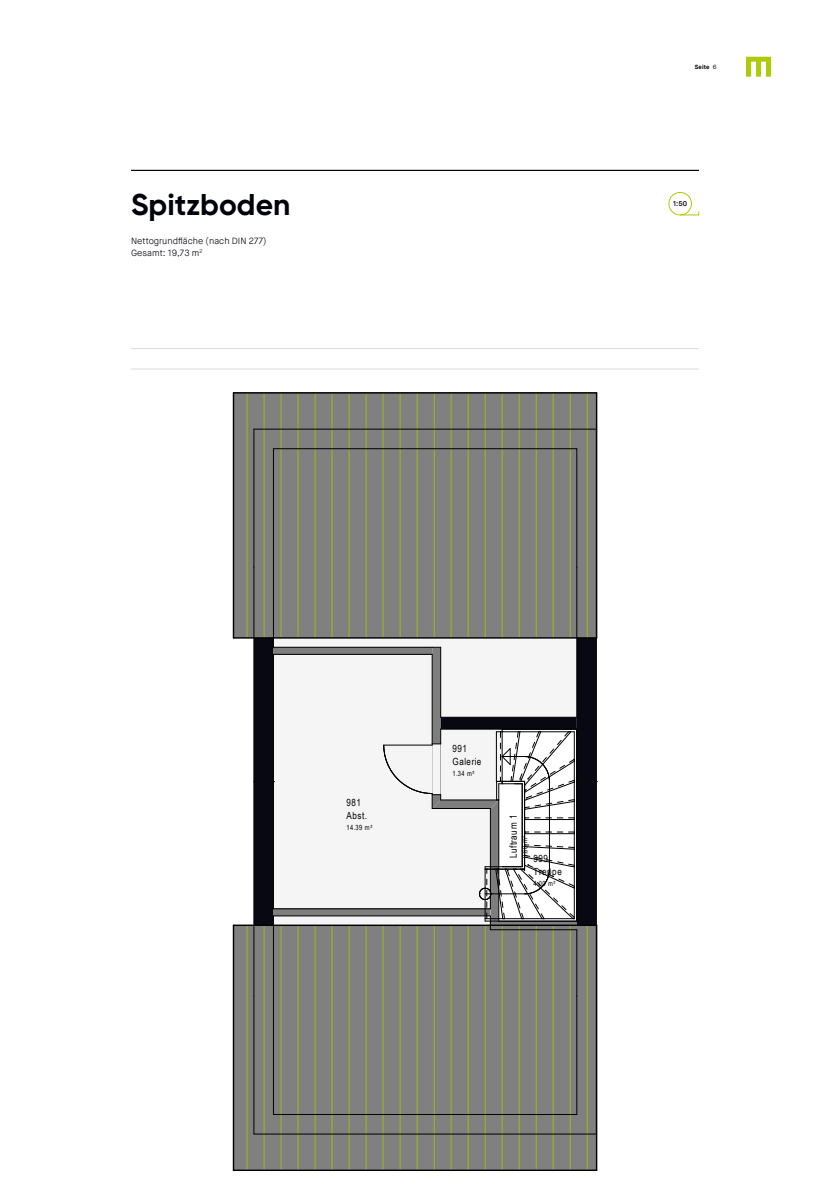
<style>
.page{position:relative;width:828px;height:1191px;background:#fff}
.page>*{position:absolute;margin:0;border:0;box-sizing:border-box;transform-origin:0 0}
.t1{font:700 30px "Gilroy";color:#00000b}
.t2{font:9.9px/13.3px "Arial Narrow";letter-spacing:.055em;color:#000}
.t3{font:300 9px/12px "Maison Neue";color:#00000b}
.t4{font:7.1px "Arial Narrow";letter-spacing:.07em;color:#000}
.t5{font:600 7px "Maison Neue";color:#00000b}
.t6{font:700 6px "Maison Neue";letter-spacing:.01em;color:#00000b}
.s1{font-weight:400}
</style>
<div class="page">
<hr style="left:131px;top:170px;width:568px;height:1px;background:#00000b">
<hr style="left:131px;top:348px;width:568px;height:1px;background:#dadada">
<hr style="left:131px;top:369px;width:568px;height:1px;background:#dadada">
<div style="left:233px;top:925px;width:363px;height:245px;background:#808080"></div>
<hr style="left:247px;top:925px;width:1px;height:245px;background:#97bf0d">
<hr style="left:281px;top:925px;width:1px;height:245px;background:#97bf0d">
<hr style="left:315px;top:925px;width:1px;height:245px;background:#97bf0d">
<hr style="left:349px;top:925px;width:1px;height:245px;background:#97bf0d">
<hr style="left:383px;top:925px;width:1px;height:245px;background:#97bf0d">
<hr style="left:417px;top:925px;width:1px;height:245px;background:#97bf0d">
<hr style="left:451px;top:925px;width:1px;height:245px;background:#97bf0d">
<hr style="left:485px;top:925px;width:1px;height:245px;background:#97bf0d">
<hr style="left:519px;top:925px;width:1px;height:245px;background:#97bf0d">
<hr style="left:553px;top:925px;width:1px;height:245px;background:#97bf0d">
<hr style="left:587px;top:925px;width:1px;height:245px;background:#97bf0d">
<hr style="left:264px;top:925px;width:1px;height:245px;background:#97bf0d">
<hr style="left:298px;top:925px;width:1px;height:245px;background:#97bf0d">
<hr style="left:332px;top:925px;width:1px;height:245px;background:#97bf0d">
<hr style="left:366px;top:925px;width:1px;height:245px;background:#97bf0d">
<hr style="left:400px;top:925px;width:1px;height:245px;background:#97bf0d">
<hr style="left:434px;top:925px;width:1px;height:245px;background:#97bf0d">
<hr style="left:468px;top:925px;width:1px;height:245px;background:#97bf0d">
<hr style="left:502px;top:925px;width:1px;height:245px;background:#97bf0d">
<hr style="left:536px;top:925px;width:1px;height:245px;background:#97bf0d">
<hr style="left:570px;top:925px;width:1px;height:245px;background:#97bf0d">
<div style="left:233px;top:393px;width:363px;height:245px;background:#808080"></div>
<hr style="left:247px;top:393px;width:1px;height:245px;background:#97bf0d">
<hr style="left:281px;top:393px;width:1px;height:245px;background:#97bf0d">
<hr style="left:315px;top:393px;width:1px;height:245px;background:#97bf0d">
<hr style="left:349px;top:393px;width:1px;height:245px;background:#97bf0d">
<hr style="left:383px;top:393px;width:1px;height:245px;background:#97bf0d">
<hr style="left:417px;top:393px;width:1px;height:245px;background:#97bf0d">
<hr style="left:451px;top:393px;width:1px;height:245px;background:#97bf0d">
<hr style="left:485px;top:393px;width:1px;height:245px;background:#97bf0d">
<hr style="left:519px;top:393px;width:1px;height:245px;background:#97bf0d">
<hr style="left:553px;top:393px;width:1px;height:245px;background:#97bf0d">
<hr style="left:587px;top:393px;width:1px;height:245px;background:#97bf0d">
<hr style="left:264px;top:393px;width:1px;height:245px;background:#97bf0d">
<hr style="left:298px;top:393px;width:1px;height:245px;background:#97bf0d">
<hr style="left:332px;top:393px;width:1px;height:245px;background:#97bf0d">
<hr style="left:366px;top:393px;width:1px;height:245px;background:#97bf0d">
<hr style="left:400px;top:393px;width:1px;height:245px;background:#97bf0d">
<hr style="left:434px;top:393px;width:1px;height:245px;background:#97bf0d">
<hr style="left:468px;top:393px;width:1px;height:245px;background:#97bf0d">
<hr style="left:502px;top:393px;width:1px;height:245px;background:#97bf0d">
<hr style="left:536px;top:393px;width:1px;height:245px;background:#97bf0d">
<hr style="left:570px;top:393px;width:1px;height:245px;background:#97bf0d">
<svg style="left:254px;top:429px;width:343px;height:705px"></svg>
<hr style="left:233px;top:1169px;width:363px;height:2px;background:#010101">
<hr style="left:596px;top:925px;width:1px;height:245px;background:#010101">
<hr style="left:233px;top:924px;width:363px;height:2px;background:#010101">
<hr style="left:233px;top:925px;width:1px;height:245px;background:#010101">
<hr style="left:233px;top:637px;width:363px;height:1px;background:#010101">
<hr style="left:596px;top:393px;width:1px;height:245px;background:#010101">
<hr style="left:233px;top:392px;width:363px;height:1px;background:#010101">
<hr style="left:233px;top:393px;width:1px;height:245px;background:#010101">
<div style="left:668px;top:192px;width:24px;height:23px;border:1px solid #afca0b;border-radius:50%"></div>
<svg style="left:679px;top:211px;width:20px;height:5px"></svg>
<svg style="left:746px;top:57px;width:25px;height:20px"></svg>
<h1 class="t1" style="left:131px;top:186px;width:161px">Spitzboden</h1>
<p class="t3" style="left:131px;top:235px;width:137px">Nettogrundfläche (nach DIN 277)<br>Gesamt: 19,73 m<sup>2</sup></p>
<p class="t6" style="left:695px;top:63px;width:23px">Seite <span class="s1">6</span></p>
<p class="t5" style="left:673px;top:199px;width:15px">1:50</p>
<p class="t2" style="left:346px;top:795px;width:22px">981<br>Abst.</p>
<p class="t4" style="left:346px;top:822px;width:27px">14.39 m²</p>
<p class="t2" style="left:452px;top:741px;width:30px">991<br>Galerie</p>
<p class="t4" style="left:452px;top:768px;width:24px">1.34 m²</p>
<p class="t2" style="left:506px;top:858px;width:45px;rotate:-90deg">Luftraum 1</p>
<p class="t4" style="left:520px;top:858px;width:24px;rotate:-90deg">0.60 m²</p>
<p class="t2" style="left:533px;top:851px;width:30px">999<br>Treppe</p>
<p class="t4" style="left:533px;top:878px;width:24px">4.00 m²</p>
</div>
